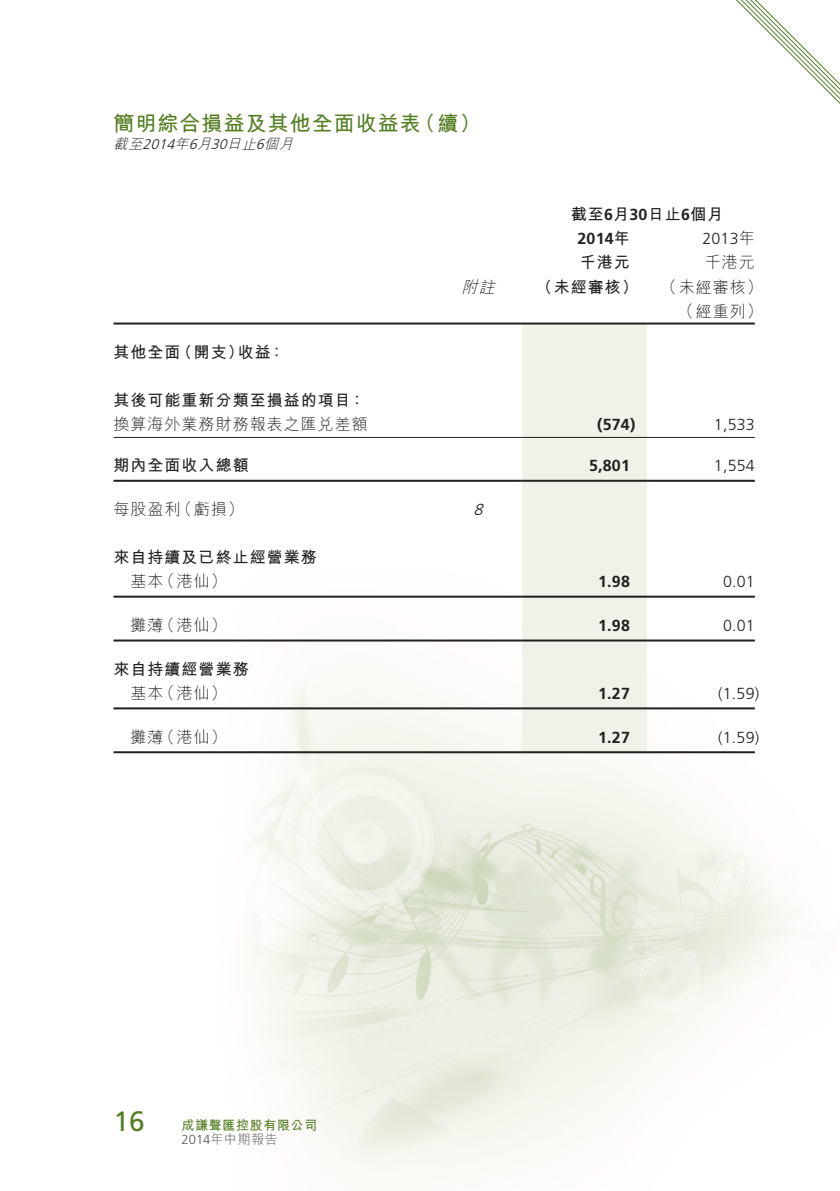
<style>
.page{position:relative;width:840px;height:1191px;background:#fff}
.page>*{position:absolute;margin:0;border:0;box-sizing:border-box;transform-origin:0 0}
.t1{font:28px "Frutiger LT Std";color:#537e22}
.t2{font:700 21px "M Hei HK";letter-spacing:.05em;color:#537e22}
.Body_Text{font:700 16px "M Hei HK";letter-spacing:.065em;color:#231f20}
.Body_Text-2{font:300 16px "M Hei HK";letter-spacing:.065em;color:#231f20}
.Body_Text-3{font:300 16px "Frutiger LT Std";letter-spacing:.015em;color:#231f20}
.Body_Text-4{font:700 16px "Frutiger LT Std";letter-spacing:.015em;color:#231f20}
.Body_Text-5{font:italic 300 16px "M Hei HK";color:#231f20}
.Body_Text-6{font:italic 300 16px "Frutiger LT Std";color:#231f20}
.t3{font:italic 300 14px "M Hei HK";color:#231f20}
.t4{font:700 13px "M Hei HK";letter-spacing:.045em;color:#537e22}
.t5{font:300 13px "M Hei HK";letter-spacing:.045em;color:#57585a}
.s1{font-family:"Frutiger LT Std"}
.s2{font-family:"M Hei HK"}
</style>
<div class="page">
<img style="left:170px;top:567px;width:627px;height:604px">
<svg style="left:736px;top:0;width:103px;height:103px"></svg>
<div style="left:522px;top:324px;width:124px;height:427px;background:#f0f1e8"></div>
<hr style="left:113px;top:322px;width:324px;height:2px;background:#231f20">
<hr style="left:437px;top:322px;width:85px;height:2px;background:#231f20">
<hr style="left:522px;top:322px;width:124px;height:2px;background:#231f20">
<hr style="left:646px;top:322px;width:108px;height:2px;background:#231f20">
<hr style="left:113px;top:437px;width:324px;height:1px;background:#231f20">
<hr style="left:437px;top:437px;width:85px;height:1px;background:#231f20">
<hr style="left:522px;top:437px;width:124px;height:1px;background:#231f20">
<hr style="left:646px;top:437px;width:108px;height:1px;background:#231f20">
<hr style="left:113px;top:480px;width:324px;height:2px;background:#231f20">
<hr style="left:437px;top:480px;width:85px;height:2px;background:#231f20">
<hr style="left:522px;top:480px;width:124px;height:2px;background:#231f20">
<hr style="left:646px;top:480px;width:108px;height:2px;background:#231f20">
<hr style="left:113px;top:595px;width:324px;height:2px;background:#231f20">
<hr style="left:437px;top:595px;width:85px;height:2px;background:#231f20">
<hr style="left:522px;top:595px;width:124px;height:2px;background:#231f20">
<hr style="left:646px;top:595px;width:108px;height:2px;background:#231f20">
<hr style="left:113px;top:639px;width:324px;height:2px;background:#231f20">
<hr style="left:437px;top:639px;width:85px;height:2px;background:#231f20">
<hr style="left:522px;top:639px;width:124px;height:2px;background:#231f20">
<hr style="left:646px;top:639px;width:108px;height:2px;background:#231f20">
<hr style="left:113px;top:707px;width:324px;height:2px;background:#231f20">
<hr style="left:437px;top:707px;width:85px;height:2px;background:#231f20">
<hr style="left:522px;top:707px;width:124px;height:2px;background:#231f20">
<hr style="left:646px;top:707px;width:108px;height:2px;background:#231f20">
<hr style="left:113px;top:751px;width:324px;height:2px;background:#231f20">
<hr style="left:437px;top:751px;width:85px;height:2px;background:#231f20">
<hr style="left:522px;top:751px;width:124px;height:2px;background:#231f20">
<hr style="left:646px;top:751px;width:108px;height:2px;background:#231f20">
<p class="t2" style="left:113px;top:108px;width:368px">簡明綜合損益及其他全面收益表（續）</p>
<p class="t3" style="left:113px;top:137px;width:184px">截至<span class="s1">2014</span>年<span class="s1">6</span>月<span class="s1">30</span>日止<span class="s1">6</span>個月</p>
<p class="Body_Text" style="left:570px;top:203px;width:154px">截至<span class="s1">6</span>月<span class="s1">30</span>日止<span class="s1">6</span>個月</p>
<p class="Body_Text-4" style="left:577px;top:229px;width:54px">2014<span class="s2">年</span></p>
<p class="Body_Text-3" style="left:702px;top:230px;width:54px">2013<span class="s2">年</span></p>
<p class="Body_Text" style="left:579px;top:251px;width:52px">千港元</p>
<p class="Body_Text-2" style="left:704px;top:254px;width:52px">千港元</p>
<p class="Body_Text-5" style="left:461px;top:278px;width:39px">附註</p>
<p class="Body_Text" style="left:535px;top:275px;width:103px">（未經審核）</p>
<p class="Body_Text-2" style="left:660px;top:278px;width:103px">（未經審核）</p>
<p class="Body_Text-2" style="left:677px;top:302px;width:86px">（經重列）</p>
<p class="Body_Text" style="left:113px;top:340px;width:173px">其他全面（開支）收益：</p>
<p class="Body_Text" style="left:113px;top:388px;width:253px">其後可能重新分類至損益的項目：</p>
<p class="Body_Text-2" style="left:113px;top:416px;width:256px">換算海外業務財務報表之匯兌差額</p>
<p class="Body_Text-4" style="left:596px;top:415px;width:40px">(574)</p>
<p class="Body_Text-3" style="left:713px;top:415px;width:42px">1,533</p>
<p class="Body_Text" style="left:113px;top:454px;width:137px">期內全面收入總額</p>
<p class="Body_Text-4" style="left:588px;top:456px;width:42px">5,801</p>
<p class="Body_Text-3" style="left:713px;top:456px;width:42px">1,554</p>
<p class="Body_Text-2" style="left:113px;top:501px;width:132px">每股盈利（虧損）</p>
<p class="Body_Text-6" style="left:473px;top:500px;width:15px">8</p>
<p class="Body_Text" style="left:113px;top:545px;width:205px">來自持續及已終止經營業務</p>
<p class="Body_Text-2" style="left:130px;top:573px;width:98px">基本（港仙）</p>
<p class="Body_Text-4" style="left:598px;top:572px;width:33px">1.98</p>
<p class="Body_Text-3" style="left:722px;top:572px;width:33px">0.01</p>
<p class="Body_Text-2" style="left:130px;top:617px;width:98px">攤薄（港仙）</p>
<p class="Body_Text-4" style="left:598px;top:616px;width:33px">1.98</p>
<p class="Body_Text-3" style="left:722px;top:616px;width:33px">0.01</p>
<p class="Body_Text" style="left:113px;top:657px;width:137px">來自持續經營業務</p>
<p class="Body_Text-2" style="left:130px;top:685px;width:98px">基本（港仙）</p>
<p class="Body_Text-4" style="left:598px;top:684px;width:33px">1.27</p>
<p class="Body_Text-3" style="left:717px;top:684px;width:43px">(1.59)</p>
<p class="Body_Text-2" style="left:130px;top:728px;width:98px">攤薄（港仙）</p>
<p class="Body_Text-4" style="left:598px;top:727px;width:33px">1.27</p>
<p class="Body_Text-3" style="left:717px;top:728px;width:43px">(1.59)</p>
<p class="t1" style="left:113px;top:1105px;width:33px">16</p>
<p class="t4" style="left:181px;top:1116px;width:137px">成謙聲匯控股有限公司</p>
<p class="t5" style="left:181px;top:1132px;width:98px"><span class="s1">2014</span>年中期報告</p>
</div>
